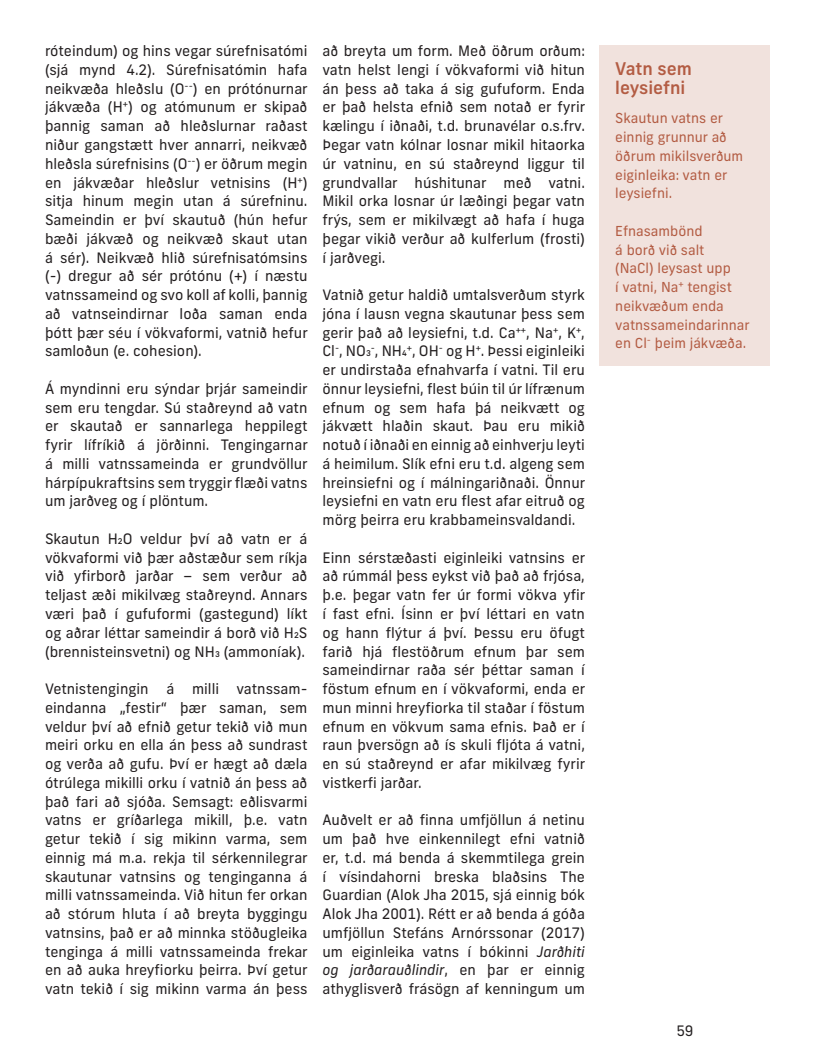
<style>
.page{position:relative;width:815px;height:1053px;background:#fff}
.page>*{position:absolute;margin:0;border:0;box-sizing:border-box;transform-origin:0 0}
.t1{font:500 17.5px/18.8px "New Frank";color:#b35c43}
.t2{font:14.38px/18.8px "New Frank";color:#231f20;text-align:justify}
.t3{font:13.75px/18.8px "New Frank";color:#b35c43}
.s1{font-style:italic}
</style>
<div class="page">
<div style="left:600px;top:45px;width:170px;height:320px;background:#f1e2dd"></div>
<p class="t2" style="left:45px;top:42px;width:264px">róteindum) og hins vegar súrefnisatómi (sjá mynd 4.2). Súrefnisatómin hafa neikvæða hleðslu (O<sup>--</sup>) en prótónurnar jákvæða (H<sup>+</sup>) og atómunum er skipað þannig saman að hleðslurnar raðast niður gangstætt hver annarri, neikvæð hleðsla súrefnisins (O<sup>--</sup>) er öðrum megin en jákvæðar hleðslur vetnisins (H<sup>+</sup>) sitja hinum megin utan á súrefninu.<br>Sameindin er því skautuð (hún hefur bæði jákvæð og neikvæð skaut utan á sér). Neikvæð hlið súrefnisatómsins (-) dregur að sér prótónu (+) í næstu vatnssameind og svo koll af kolli, þannig að vatnseindirnar loða saman enda þótt þær séu í vökvaformi, vatnið hefur samloðun (e. cohesion).</p>
<p class="t2" style="left:45px;top:379px;width:264px">Á myndinni eru sýndar þrjár sameindir sem eru tengdar. Sú staðreynd að vatn er skautað er sannarlega heppilegt fyrir lífríkið á jörðinni. Tengingarnar á milli vatnssameinda er grundvöllur hárpípukraftsins sem tryggir flæði vatns um jarðveg og í plöntum.</p>
<p class="t2" style="left:45px;top:529px;width:264px">Skautun H2O veldur því að vatn er á vökvaformi við þær aðstæður sem ríkja við yfirborð jarðar – sem verður að teljast æði mikilvæg staðreynd. Annars væri það í gufuformi (gastegund) líkt og aðrar léttar sameindir á borð við H2S (brennisteinsvetni) og NH3 (ammoníak).</p>
<p class="t2" style="left:45px;top:679px;width:264px">Vetnistengingin á milli vatnssam&shy;eindanna „festir“ þær saman, sem veldur því að efnið getur tekið við mun meiri orku en ella án þess að sundrast og verða að gufu. Því er hægt að dæla ótrúlega mikilli orku í vatnið án þess að það fari að sjóða. Semsagt: eðlisvarmi vatns er gríðarlega mikill, þ.e. vatn getur tekið í sig mikinn varma, sem einnig má m.a. rekja til sérkennilegrar skautunar vatnsins og tenginganna á milli vatnssameinda. Við hitun fer orkan að stórum hluta í að breyta byggingu vatnsins, það er að minnka stöðugleika tenginga á milli vatnssameinda frekar en að auka hreyfiorku þeirra. Því getur vatn tekið í sig mikinn varma án þess</p>
<p class="t2" style="left:322px;top:42px;width:264px">að breyta um form. Með öðrum orðum: vatn helst lengi í vökvaformi við hitun án þess að taka á sig gufuform. Enda er það helsta efnið sem notað er fyrir kælingu í iðnaði, t.d. brunavélar o.s.frv.<br>Þegar vatn kólnar losnar mikil hitaorka úr vatninu, en sú staðreynd liggur til grundvallar húshitunar með vatni.<br>Mikil orka losnar úr læðingi þegar vatn frýs, sem er mikilvægt að hafa í huga þegar vikið verður að kulferlum (frosti) í jarðvegi.</p>
<p class="t2" style="left:322px;top:285px;width:264px">Vatnið getur haldið umtalsverðum styrk jóna í lausn vegna skautunar þess sem gerir það að leysiefni, t.d. Ca<sup>++</sup>, Na<sup>+</sup>, K<sup>+</sup>, Cl<sup>-</sup>, NO3<sup>-</sup>, NH4<sup>+</sup>, OH<sup>-</sup> og H<sup>+</sup>. Þessi eiginleiki er undirstaða efnahvarfa í vatni. Til eru önnur leysiefni, flest búin til úr lífrænum efnum og sem hafa þá neikvætt og jákvætt hlaðin skaut. Þau eru mikið notuð í iðnaði en einnig að einhverju leyti á heimilum. Slík efni eru t.d. algeng sem hreinsiefni og í málningariðnaði. Önnur leysiefni en vatn eru flest afar eitruð og mörg þeirra eru krabbameinsvaldandi.</p>
<p class="t2" style="left:322px;top:548px;width:264px">Einn sérstæðasti eiginleiki vatnsins er að rúmmál þess eykst við það að frjósa, þ.e. þegar vatn fer úr formi vökva yfir í fast efni. Ísinn er því léttari en vatn og hann flýtur á því. Þessu eru öfugt farið hjá flestöðrum efnum þar sem sameindirnar raða sér þéttar saman í föstum efnum en í vökvaformi, enda er mun minni hreyfiorka til staðar í föstum efnum en vökvum sama efnis. Það er í raun þversögn að ís skuli fljóta á vatni, en sú staðreynd er afar mikilvæg fyrir vistkerfi jarðar.</p>
<p class="t2" style="left:322px;top:810px;width:264px">Auðvelt er að finna umfjöllun á netinu um það hve einkennilegt efni vatnið er, t.d. má benda á skemmtilega grein í vísindahorni breska blaðsins The Guardian (Alok Jha 2015, sjá einnig bók Alok Jha 2001). Rétt er að benda á góða umfjöllun Stefáns Arnórssonar (2017) um eiginleika vatns í bókinni <span class="s1">Jarðhiti og jarðarauðlindir</span>, en þar er einnig athyglisverð frásögn af kenningum um</p>
<p class="t1" style="left:615px;top:60px;width:78px">Vatn sem leysiefni</p>
<p class="t3" style="left:615px;top:109px;width:129px">Skautun vatns er einnig grunnur að öðrum mikilsverðum eiginleika: vatn er leysiefni.</p>
<p class="t3" style="left:615px;top:221px;width:136px">Efnasambönd<br>á borð við salt<br>(NaCl) leysast upp<br>í vatni, Na<sup>+</sup> tengist neikvæðum enda vatnssameindarinnar en Cl<sup>-</sup> þeim jákvæða.</p>
<p class="t2" style="left:676px;top:1021px;width:19px">59</p>
</div>
